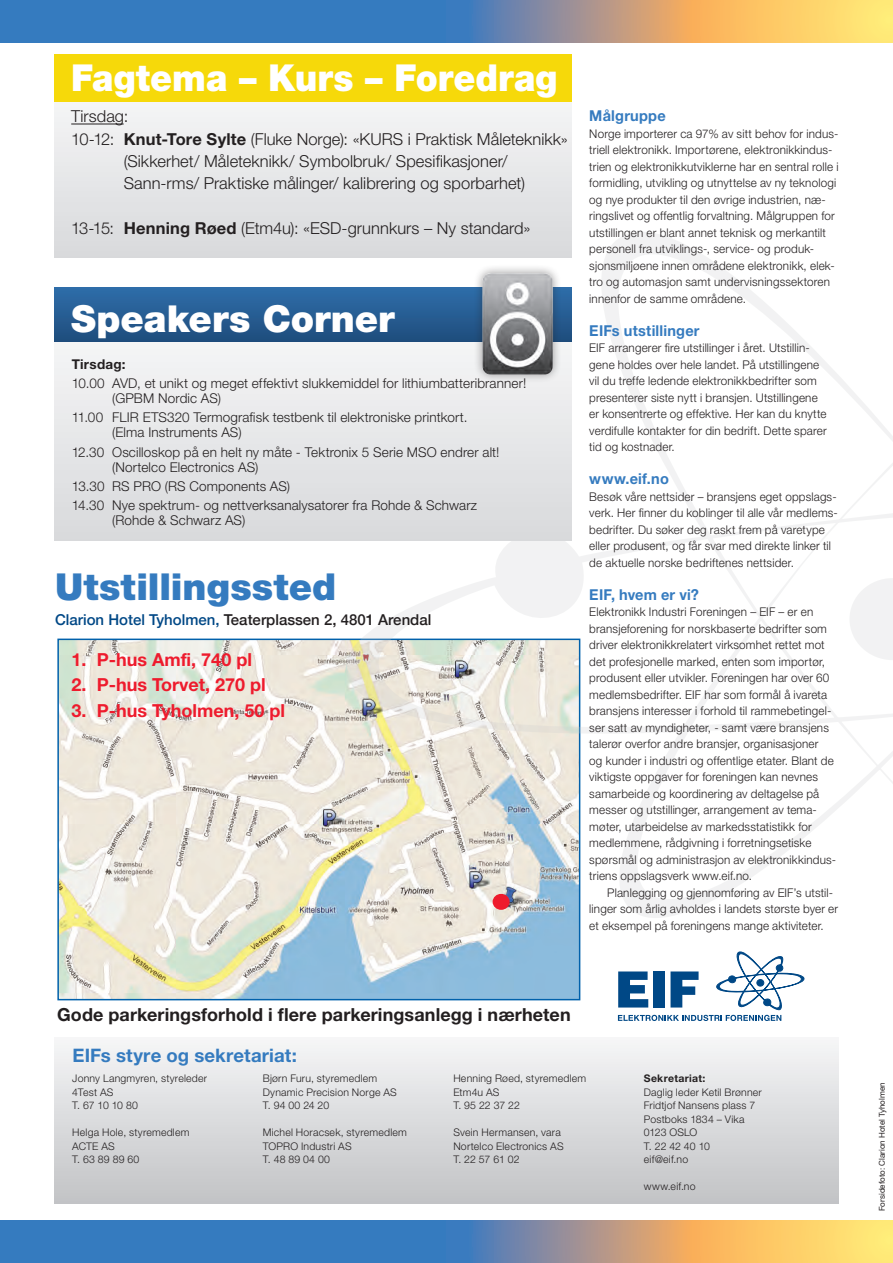
<style>
.page{position:relative;width:893px;height:1263px;background:#fff}
.page>*{position:absolute;margin:0;border:0;box-sizing:border-box;transform-origin:0 0}
.t1{font:900 37.2px "Helvetica Neue LT Std";color:#fff;scale:.94 1}
.t2{font:900 37.2px "Helvetica Neue LT Std";letter-spacing:.005em;color:#357bbf}
.t3{font:900 37.2px "Helvetica Neue LT Std";color:#fff}
.t4{font:700 18.6px "Helvetica Neue LT Std";letter-spacing:.01em;color:#357bbf}
.t5{font:700 18px "Helvetica Neue East A";color:#ee1b2d}
.t6{font:700 18px "Helvetica Neue LT Std";letter-spacing:.005em;color:#231f20}
.t7{font:300 16.5px "Helvetica Neue LT Std";letter-spacing:.005em;color:#231f20}
.t8{font:700 15px "Helvetica Neue LT Std";letter-spacing:.015em;color:#357bbf}
.t9{font:500 15px "Helvetica Neue";color:#231f20}
.t10{font:300 13.5px/15px "Helvetica Neue LT Std";letter-spacing:.01em;color:#231f20}
.t11{font:700 13.5px "Helvetica Neue LT Std";letter-spacing:.02em;color:#231f20}
.t12{font:300 12px/16.5px "Helvetica Neue LT Std";letter-spacing:.015em;color:#231f20}
.t13{font:300 10.5px/13.5px "Helvetica Neue LT Std";letter-spacing:.02em;color:#231f20}
.t14{font:700 10.5px "Helvetica Neue LT Std";letter-spacing:.03em;color:#231f20}
.t15{font:8.1px "Helvetica Neue";color:#231f20}
.s1{font-weight:700}
.s2{color:#004886}
</style>
<div class="page">
<img style="left:60px;top:642px;width:517px;height:355px">
<div style="left:0;top:0;width:893px;height:43px;background:#357bbf"></div>
<svg style="left:472px;top:0;width:421px;height:43px"></svg>
<div style="left:0;top:1220px;width:893px;height:43px;background:#357bbf"></div>
<svg style="left:472px;top:1220px;width:421px;height:43px"></svg>
<svg style="left:344px;top:230px;width:549px;height:727px"></svg>
<div style="left:54px;top:1037px;width:785px;height:167px;background:linear-gradient(to bottom,#f5f6f7,#c1c3c5)"></div>
<svg style="left:618px;top:949px;width:189px;height:72px"></svg>
<svg style="left:54px;top:288px;width:517px;height:55px"></svg>
<div style="left:54px;top:343px;width:517px;height:198px;background:linear-gradient(to right,#e7e8e9,#e4e5e7)"></div>
<div style="left:473px;top:264px;width:89px;height:120px;background:#231f20;opacity:.45"></div>
<img style="left:477px;top:268px;width:82px;height:114px">
<div style="left:54px;top:54px;width:517px;height:50px;background:#f6d90a"></div>
<div style="left:54px;top:102px;width:517px;height:155px;background:linear-gradient(to right,#e6e7e9,#e6e7e9)"></div>
<hr style="left:71px;top:124px;width:53px;height:1px;background:#231f20">
<div style="left:494px;top:895px;width:14px;height:13px;background:#ee1b2d;border-radius:50%"></div>
<div style="left:493px;top:894px;width:17px;height:16px;border:3px solid #ee1b2d;border-radius:50%"></div>
<h1 class="t1" style="left:71px;top:55px;width:519px">Fagtema – Kurs – Foredrag</h1>
<h3 class="t7" style="left:71px;top:106px;width:59px">Tirsdag:</h3>
<h3 class="t7" style="left:71px;top:129px;width:498px">10-12: <span class="s1">Knut-Tore Sylte</span> (Fluke Norge): «KURS i Praktisk Måleteknikk»</h3>
<h3 class="t7" style="left:124px;top:151px;width:385px">(Sikkerhet/ Måleteknikk/ Symbolbruk/ Spesifikasjoner/</h3>
<h3 class="t7" style="left:124px;top:173px;width:403px">Sann-rms/ Praktiske målinger/ kalibrering og sporbarhet)</h3>
<h3 class="t7" style="left:71px;top:218px;width:461px">13-15: <span class="s1">Henning Røed</span> (Etm4u): «ESD-grunnkurs – Ny standard»</h3>
<h1 class="t3" style="left:71px;top:296px;width:325px">Speakers Corner</h1>
<p class="t11" style="left:72px;top:356px;width:55px">Tirsdag:</p>
<p class="t10" style="left:112px;top:376px;width:416px;text-indent:-40px">10.00 AVD, et unikt og meget effektivt slukkemiddel for lithiumbatteribranner! (GPBM Nordic AS)</p>
<p class="t10" style="left:112px;top:410px;width:357px;text-indent:-40px">11.00 FLIR ETS320 Termografisk testbenk til elektroniske printkort. (Elma Instruments AS)</p>
<p class="t10" style="left:112px;top:444px;width:389px;text-indent:-40px">12.30 Oscilloskop på en helt ny måte - Tektronix 5 Serie MSO endrer alt! (Nortelco Electronics AS)</p>
<p class="t10" style="left:72px;top:476px;width:407px;line-height:19.2px">13.30 RS PRO (RS Components AS)<br>14.30 Nye spektrum- og nettverksanalysatorer fra Rohde &amp; Schwarz</p>
<p class="t10" style="left:112px;top:513px;width:135px">(Rohde &amp; Schwarz AS)</p>
<h1 class="t2" style="left:55px;top:564px;width:283px">Utstillingssted</h1>
<p class="t9" style="left:55px;top:607px;width:378px"><span class="s2">Clarion Hotel Tyholmen,</span> Teaterplassen 2, 4801 Arendal</p>
<h3 class="t5" style="left:72px;top:648px;width:182px">1. P-hus Amfi, 740 pl</h3>
<h3 class="t5" style="left:72px;top:674px;width:196px">2. P-hus Torvet, 270 pl</h3>
<h3 class="t5" style="left:72px;top:699px;width:215px">3. P-hus Tyholmen, 50 pl</h3>
<p class="t8" style="left:589px;top:107px;width:78px">Målgruppe</p>
<p class="t12" style="left:589px;top:125px;width:251px">Norge importerer ca 97% av sitt behov for indus&shy;triell elektronikk. Importørene, elektronikkindus&shy;trien og elektronikkutviklerne har en sentral rolle i formidling, utvikling og utnyttelse av ny teknologi og nye produkter til den øvrige industrien, næ&shy;ringslivet og offentlig forvaltning. Målgruppen for utstillingen er blant annet teknisk og merkantilt personell fra utviklings-, service- og produk&shy;sjonsmiljøene innen områdene elektronikk, elek&shy;tro og automasjon samt undervisningssektoren innenfor de samme områdene.</p>
<p class="t8" style="left:589px;top:321px;width:112px">EIFs utstillinger</p>
<p class="t12" style="left:589px;top:339px;width:239px">EIF arrangerer fire utstillinger i året. Utstillin&shy;gene holdes over hele landet. På utstillingene vil du treffe ledende elektronikkbedrifter som presenterer siste nytt i bransjen. Utstillingene er konsentrerte og effektive. Her kan du knytte verdifulle kontakter for din bedrift. Dette sparer tid og kostnader.</p>
<p class="t8" style="left:589px;top:470px;width:81px">www.eif.no</p>
<p class="t12" style="left:589px;top:488px;width:250px">Besøk våre nettsider – bransjens eget oppslags&shy;verk. Her finner du koblinger til alle vår medlems&shy;bedrifter. Du søker deg raskt frem på varetype eller produsent, og får svar med direkte linker til de aktuelle norske bedriftenes nettsider.</p>
<p class="t8" style="left:589px;top:585px;width:111px">EIF, hvem er vi?</p>
<p class="t12" style="left:589px;top:603px;width:248px">Elektronikk Industri Foreningen – EIF – er en bransjeforening for norskbaserte bedrifter som driver elektronikkrelatert virksomhet rettet mot det profesjonelle marked, enten som importør, produsent eller utvikler. Foreningen har over 60 medlemsbedrifter. EIF har som formål å ivareta bransjens interesser i forhold til rammebetingel&shy;ser satt av myndigheter, - samt være bransjens talerør overfor andre bransjer, organisasjoner<br>og kunder i industri og offentlige etater. Blant de viktigste oppgaver for foreningen kan nevnes samarbeide og koordinering av deltagelse på messer og utstillinger, arrangement av tema&shy;møter, utarbeidelse av markedsstatistikk for medlemmene, rådgivning i forretningsetiske spørsmål og administrasjon av elektronikkindus&shy;triens oppslagsverk www.eif.no.</p>
<p class="t12" style="left:589px;top:884px;width:250px;text-indent:18px">Planlegging og gjennomføring av EIF’s utstil&shy;linger som årlig avholdes i landets største byer er et eksempel på foreningens mange aktiviteter.</p>
<h3 class="t6" style="left:57px;top:1003px;width:515px">Gode parkeringsforhold i flere parkeringsanlegg i nærheten</h3>
<h2 class="t4" style="left:72px;top:1043px;width:226px">EIFs styre og sekretariat:</h2>
<p class="t13" style="left:72px;top:1071px;width:136px">Jonny Langmyren, styreleder<br>4Test AS<br>T. 67 10 10 80</p>
<p class="t13" style="left:72px;top:1125px;width:119px">Helga Hole, styremedlem<br>ACTE AS<br>T. 63 89 89 60</p>
<p class="t13" style="left:263px;top:1071px;width:135px">Bjørn Furu, styremedlem<br>Dynamic Precision Norge AS<br>T. 94 00 24 20</p>
<p class="t13" style="left:263px;top:1125px;width:146px">Michel Horacsek, styremedlem<br>TOPRO Industri AS<br>T. 48 89 04 00</p>
<p class="t13" style="left:453px;top:1072px;width:134px">Henning Røed, styremedlem<br>Etm4u AS<br>T. 95 22 37 22</p>
<p class="t13" style="left:453px;top:1126px;width:112px">Svein Hermansen, vara<br>Nortelco Electronics AS<br>T. 22 57 61 02</p>
<p class="t14" style="left:644px;top:1072px;width:63px">Sekretariat:</p>
<p class="t13" style="left:644px;top:1085px;width:120px">Daglig leder Ketil Brønner<br>Fridtjof Nansens plass 7<br>Postboks 1834 – Vika<br>0123 OSLO<br>T. 22 42 40 10<br>eif@eif.no</p>
<p class="t13" style="left:644px;top:1180px;width:53px">www.eif.no</p>
<p class="t15" style="left:876px;top:1211px;width:130px;rotate:-90deg">Forsidefoto: Clarion Hotel Tyholmen</p>
</div>
